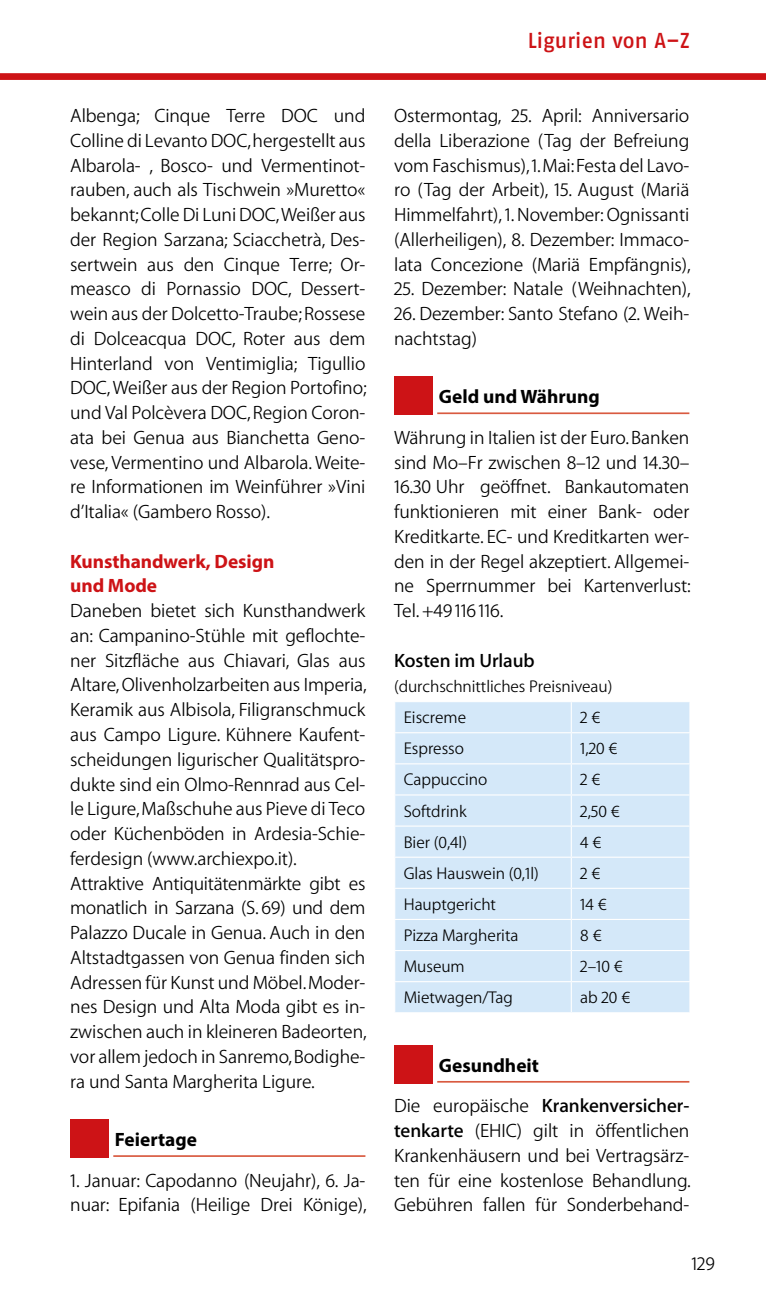
<style>
.page{position:relative;width:766px;height:1308px;background:#fff}
.page>*{position:absolute;margin:0;border:0;box-sizing:border-box;transform-origin:0 0}
.t1{font:500 21.6px "Fago Pro K";letter-spacing:.005em;color:#cd1316}
.t2{font:300 19.35px/24.8px "ADAC Myriad OT";letter-spacing:-.005em;color:#000;text-align:justify}
.t3{font:700 19.35px "Myriad Pro";color:#000}
.t4{font:700 19.35px/24.8px "Myriad Pro";letter-spacing:-.005em;color:#cd1316}
.t5{font:700 19.35px "ADAC Myriad OT";letter-spacing:-.005em;color:#000}
.t6{font:300 17.1px/31.7px "ADAC Myriad OT";color:#000}
.s1{font-weight:700}
</style>
<div class="page">
<hr style="left:437px;top:412px;width:252px;height:2px;background:#d95a40">
<hr style="left:437px;top:1081px;width:252px;height:1px;background:#d95a40">
<div style="left:394px;top:376px;width:38px;height:38px;background:#cd1316"></div>
<div style="left:395px;top:702px;width:294px;height:310px;background:#d4e8f9"></div>
<hr style="left:570px;top:702px;width:1px;height:30px;background:#fff">
<hr style="left:394px;top:732px;width:177px;height:1px;background:#fff">
<hr style="left:571px;top:732px;width:119px;height:1px;background:#fff">
<hr style="left:570px;top:733px;width:1px;height:30px;background:#fff">
<hr style="left:394px;top:763px;width:177px;height:1px;background:#fff">
<hr style="left:571px;top:763px;width:119px;height:1px;background:#fff">
<hr style="left:570px;top:764px;width:1px;height:30px;background:#fff">
<hr style="left:394px;top:794px;width:177px;height:1px;background:#fff">
<hr style="left:571px;top:794px;width:119px;height:1px;background:#fff">
<hr style="left:570px;top:795px;width:1px;height:30px;background:#fff">
<hr style="left:394px;top:825px;width:177px;height:1px;background:#fff">
<hr style="left:571px;top:825px;width:119px;height:1px;background:#fff">
<hr style="left:570px;top:826px;width:1px;height:30px;background:#fff">
<hr style="left:394px;top:856px;width:177px;height:1px;background:#fff">
<hr style="left:571px;top:856px;width:119px;height:1px;background:#fff">
<hr style="left:570px;top:857px;width:1px;height:30px;background:#fff">
<hr style="left:394px;top:887px;width:177px;height:2px;background:#fff">
<hr style="left:571px;top:887px;width:119px;height:2px;background:#fff">
<hr style="left:570px;top:889px;width:1px;height:30px;background:#fff">
<hr style="left:394px;top:919px;width:177px;height:1px;background:#fff">
<hr style="left:571px;top:919px;width:119px;height:1px;background:#fff">
<hr style="left:570px;top:920px;width:1px;height:30px;background:#fff">
<hr style="left:394px;top:950px;width:177px;height:1px;background:#fff">
<hr style="left:571px;top:950px;width:119px;height:1px;background:#fff">
<hr style="left:570px;top:951px;width:1px;height:30px;background:#fff">
<hr style="left:394px;top:981px;width:177px;height:1px;background:#fff">
<hr style="left:571px;top:981px;width:119px;height:1px;background:#fff">
<hr style="left:570px;top:982px;width:1px;height:30px;background:#fff">
<div style="left:394px;top:1044px;width:38px;height:39px;background:#cd1316"></div>
<div style="left:0;top:73px;width:765px;height:7px;background:#cd1316"></div>
<hr style="left:113px;top:1155px;width:252px;height:1px;background:#d95a40">
<div style="left:70px;top:1119px;width:38px;height:38px;background:#cd1316"></div>
<p class="t2" style="left:70px;top:104px;width:298px">Albenga; Cinque Terre DOC und Colline di Levanto DOC, hergestellt aus Albarola- , Bosco- und Vermentinot&shy;rauben, auch als Tischwein »Muretto« bekannt; Colle Di Luni DOC, Weißer aus der Region Sarzana; Sciacchetrà, Des&shy;sertwein aus den Cinque Terre; Or&shy;measco di Pornassio DOC, Dessert&shy;wein aus der Dolcetto-Traube; Rossese di Dolceacqua DOC, Roter aus dem Hinterland von Ventimiglia; Tigullio DOC, Weißer aus der Region Portofino; und Val Polcèvera DOC, Region Coron&shy;ata bei Genua aus Bianchetta Geno&shy;vese, Vermentino und Albarola. Weite&shy;re Informationen im Weinführer »Vini d’Italia« (Gambero Rosso).</p>
<p class="t4" style="left:70px;top:549px;width:205px">Kunsthandwerk, Design und Mode</p>
<p class="t2" style="left:70px;top:599px;width:298px;text-align:left">Daneben bietet sich Kunsthandwerk an: Campanino-Stühle mit geflochte&shy;ner Sitzfläche aus Chiavari, Glas aus Altare, Olivenholzarbeiten aus Imperia, Keramik aus Albisola, Filigranschmuck aus Campo Ligure. Kühnere Kaufent&shy;scheidungen ligurischer Qualitätspro&shy;dukte sind ein Olmo-Rennrad aus Cel&shy;le Ligure, Maßschuhe aus Pieve di Teco oder Küchenböden in Ardesia-Schie&shy;ferdesign (www.archiexpo.it).<br>Attraktive Antiquitätenmärkte gibt es monatlich in Sarzana (S. 69) und dem Palazzo Ducale in Genua. Auch in den Altstadtgassen von Genua finden sich Adressen für Kunst und Möbel. Moder&shy;nes Design und Alta Moda gibt es in&shy;zwischen auch in kleineren Badeorten, vor allem jedoch in Sanremo, Bodighe&shy;ra und Santa Margherita Ligure.</p>
<p class="t3" style="left:115px;top:1129px;width:84px">Feiertage</p>
<p class="t2" style="left:70px;top:1168px;width:298px">1. Januar: Capodanno (Neujahr), 6. Ja&shy;nuar: Epifania (Heilige Drei Könige),</p>
<p class="t1" style="left:527px;top:32px;width:163px">Ligurien von A–Z</p>
<p class="t2" style="left:394px;top:104px;width:298px">Ostermontag, 25. April: Anniversario della Liberazione (Tag der Befreiung vom Faschismus), 1. Mai: Festa del Lavo&shy;ro (Tag der Arbeit), 15. August (Mariä Himmelfahrt), 1. November: Ognissanti (Allerheiligen), 8. Dezember: Immaco&shy;lata Concezione (Mariä Empfängnis),</p>
<p class="t2" style="left:394px;top:277px;width:298px">25. Dezember: Natale (Weihnachten),</p>
<p class="t2" style="left:394px;top:302px;width:296px">26. Dezember: Santo Stefano (2. Weih&shy;nachtstag)</p>
<p class="t3" style="left:438px;top:387px;width:162px">Geld und Währung</p>
<p class="t2" style="left:394px;top:426px;width:298px">Währung in Italien ist der Euro. Banken sind Mo–Fr zwischen 8–12 und 14.30– 16.30 Uhr geöffnet. Bankautomaten funktionieren mit einer Bank- oder Kreditkarte. EC- und Kreditkarten wer&shy;den in der Regel akzeptiert. Allgemei&shy;ne Sperrnummer bei Kartenverlust:<br>Tel. +49 116 116.</p>
<p class="t5" style="left:394px;top:650px;width:142px">Kosten im Urlaub</p>
<p class="t6" style="left:403px;top:670px;width:210px;text-indent:-10px">(durchschnittliches Preisniveau)<br>Eiscreme</p>
<p class="t6" style="left:580px;top:702px;width:22px">2 €</p>
<p class="t6" style="left:403px;top:733px;width:62px">Espresso</p>
<p class="t6" style="left:580px;top:733px;width:39px">1,20 €</p>
<p class="t6" style="left:403px;top:764px;width:85px">Cappuccino</p>
<p class="t6" style="left:580px;top:764px;width:22px">2 €</p>
<p class="t6" style="left:403px;top:795px;width:64px">Softdrink</p>
<p class="t6" style="left:580px;top:795px;width:41px">2,50 €</p>
<p class="t6" style="left:403px;top:826px;width:65px">Bier (0,4l)</p>
<p class="t6" style="left:580px;top:826px;width:23px">4 €</p>
<p class="t6" style="left:403px;top:857px;width:137px">Glas Hauswein (0,1l)</p>
<p class="t6" style="left:580px;top:857px;width:22px">2 €</p>
<p class="t6" style="left:403px;top:888px;width:94px">Hauptgericht</p>
<p class="t6" style="left:580px;top:888px;width:28px">14 €</p>
<p class="t6" style="left:403px;top:920px;width:116px">Pizza Margherita</p>
<p class="t6" style="left:580px;top:920px;width:23px">8 €</p>
<p class="t6" style="left:403px;top:951px;width:62px">Museum</p>
<p class="t6" style="left:580px;top:951px;width:44px">2–10 €</p>
<p class="t6" style="left:403px;top:982px;width:111px">Mietwagen/Tag</p>
<p class="t6" style="left:580px;top:982px;width:51px">ab 20 €</p>
<p class="t3" style="left:438px;top:1055px;width:102px">Gesundheit</p>
<p class="t2" style="left:394px;top:1094px;width:298px">Die europäische <span class="s1">Krankenversicher&shy;tenkarte</span> (EHIC) gilt in öffentlichen Krankenhäusern und bei Vertragsärz&shy;ten für eine kostenlose Behandlung.<br>Gebühren fallen für Sonderbehand-</p>
<p class="t2" style="left:691px;top:1251px;width:25px">129</p>
</div>
